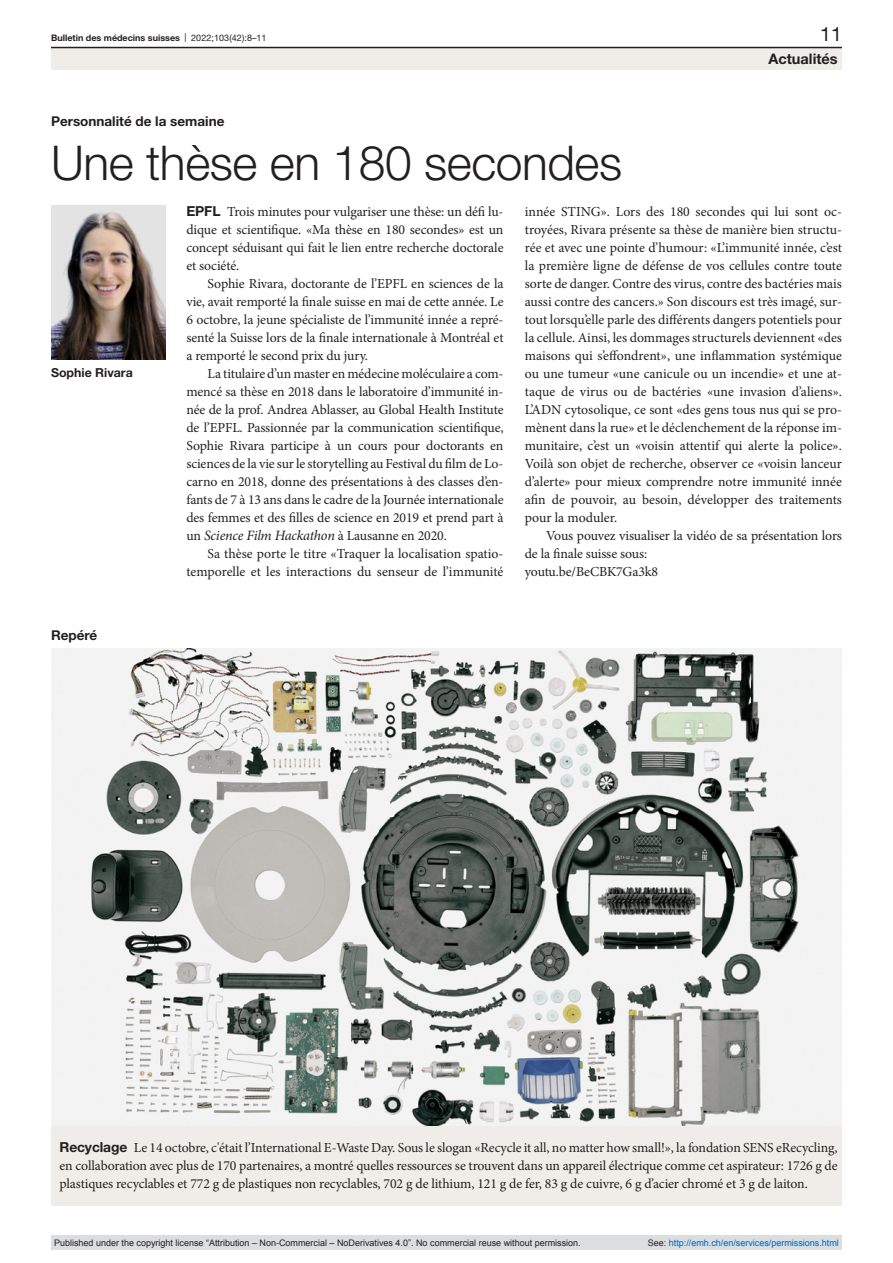
<style>
.page{position:relative;width:893px;height:1263px;background:#fff}
.page>*{position:absolute;margin:0;border:0;box-sizing:border-box;transform-origin:0 0}
.article-title-L32{font:300 48px "Helvetica Neue LT Pro";letter-spacing:-.01em;color:#231f20}
.t1{font:19.5px "Helvetica Neue LT Pro";color:#231f20}
.t2{font:700 14.55px "Helvetica Neue LT Pro";color:#231f20}
.paragraph-indent{font:italic 14.25px "Minion Pro";letter-spacing:-.015em;color:#231f20}
.paragraph-indent-2{font:13.8px/18px "Minion Pro";letter-spacing:-.005em;color:#231f20;text-align:justify}
.paragraph{font:13.8px/18px "Minion Pro";letter-spacing:-.01em;color:#231f20;text-align:justify}
.pre-heading{font:700 13.5px "Helvetica Neue LT Pro";color:#231f20}
.authors{font:700 12.3px "Helvetica Neue LT Pro";color:#231f20}
.t3{font:9px "Arial";color:#231f20}
.t4{font:9px "Arial";color:#0066b3}
.t5{font:700 9px "Helvetica Neue LT Pro";color:#231f20}
.s1{font-weight:400}
.s2{font-family:"Helvetica Neue LT Pro";font-weight:700}
.s3{font-style:normal;font-size:13.8px}
.s4{color:#231f20}
</style>
<div class="page">
<div style="left:51px;top:1125px;width:791px;height:81px;background:#f0ece7"></div>
<img style="left:51px;top:648px;width:791px;height:477px">
<img style="left:51px;top:205px;width:114px;height:154px">
<div style="left:51px;top:48px;width:791px;height:22px;background:#f0ece7"></div>
<hr style="left:51px;top:47px;width:791px;height:1px;background:#231f20">
<div style="left:51px;top:1235px;width:791px;height:15px;background:#dcdddf"></div>
<p class="t5" style="left:51px;top:32px;width:217px">Bulletin des médecins suisses <span class="s1">| 2022;103(42):8–11</span></p>
<h2 class="t1" style="left:820px;top:22px;width:23px">11</h2>
<p class="pre-heading" style="left:51px;top:112px;width:175px">Personnalité de la semaine</p>
<p class="article-title-L32" style="left:51px;top:134px;width:573px">Une thèse en 180 secondes</p>
<p class="t2" style="left:768px;top:49px;width:71px">Actualités</p>
<p class="authors" style="left:51px;top:364px;width:83px">Sophie Rivara</p>
<p class="pre-heading" style="left:51px;top:626px;width:48px">Repéré</p>
<p class="paragraph" style="left:186px;top:203px;width:319px"><span class="s2">EPFL</span> Trois minutes pour vulgariser une thèse: un défi lu&shy;dique et scientifique. «Ma thèse en 180 secondes» est un concept séduisant qui fait le lien entre recherche doctorale et société.</p>
<p class="paragraph-indent-2" style="left:186px;top:275px;width:319px;text-indent:21px">Sophie Rivara, doctorante de l’EPFL en sciences de la vie, avait remporté la finale suisse en mai de cette année. Le 6 octobre, la jeune spécialiste de l’immunité innée a repré&shy;senté la Suisse lors de la finale internationale à Montréal et a remporté le second prix du jury.</p>
<p class="paragraph-indent-2" style="left:186px;top:365px;width:319px;text-indent:21px">La titulaire d’un master en médecine moléculaire a com&shy;mencé sa thèse en 2018 dans le laboratoire d’immunité in&shy;née de la prof. Andrea Ablasser, au Global Health Institute de l’EPFL. Passionnée par la communication scientifique, Sophie Rivara participe à un cours pour doctorants en sciences de la vie sur le storytelling au Festival du film de Lo&shy;carno en 2018, donne des présentations à des classes d’en&shy;fants de 7 à 13 ans dans le cadre de la Journée internationale des femmes et des filles de science en 2019 et prend part à</p>
<p class="paragraph-indent" style="left:186px;top:526px;width:262px"><span class="s3">un</span> Science Film Hackathon <span class="s3">à Lausanne en 2020.</span></p>
<p class="paragraph-indent-2" style="left:186px;top:545px;width:319px;text-align:right">Sa thèse porte le titre «Traquer la localisation spatio&shy;temporelle et les interactions du senseur de l’immunité</p>
<p class="paragraph-indent-2" style="left:525px;top:203px;width:319px">innée STING». Lors des 180 secondes qui lui sont oc&shy;troyées, Rivara présente sa thèse de manière bien structu&shy;rée et avec une pointe d’humour: «L’immunité innée, c’est la première ligne de défense de vos cellules contre toute sorte de danger. Contre des virus, contre des bactéries mais aussi contre des cancers.» Son discours est très imagé, sur&shy;tout lorsqu’elle parle des différents dangers potentiels pour la cellule. Ainsi, les dommages structurels deviennent «des maisons qui s’effondrent», une inflammation systémique ou une tumeur «une canicule ou un incendie» et une at&shy;taque de virus ou de bactéries «une invasion d’aliens».<br>L’ADN cytosolique, ce sont «des gens tous nus qui se pro&shy;mènent dans la rue» et le déclenchement de la réponse im&shy;munitaire, c’est un «voisin attentif qui alerte la police».<br>Voilà son objet de recherche, observer ce «voisin lanceur d’alerte» pour mieux comprendre notre immunité innée afin de pouvoir, au besoin, développer des traitements pour la moduler.</p>
<p class="paragraph-indent-2" style="left:525px;top:527px;width:319px;text-indent:21px">Vous pouvez visualiser la vidéo de sa présentation lors de la finale suisse sous:</p>
<p class="paragraph" style="left:525px;top:563px;width:135px">youtu.be/BeCBK7Ga3k8</p>
<p class="paragraph" style="left:60px;top:1139px;width:780px"><span class="s2">Recyclage</span> Le 14 octobre, c'était l’International E-Waste Day. Sous le slogan «Recycle it all, no matter how small!», la fondation SENS eRecycling, en collaboration avec plus de 170 partenaires, a montré quelles ressources se trouvent dans un appareil électrique comme cet aspirateur: 1726 g de plastiques recyclables et 772 g de plastiques non recyclables, 702 g de lithium, 121 g de fer, 83 g de cuivre, 6 g d’acier chromé et 3 g de laiton.</p>
<p class="t3" style="left:54px;top:1237px;width:528px">Published under the copyright license “Attribution – Non-Commercial – NoDerivatives 4.0”. No commercial reuse without permission.</p>
<p class="t4" style="left:648px;top:1237px;width:193px"><span class="s4">See:</span> http://emh.ch/en/services/permissions.html</p>
</div>
